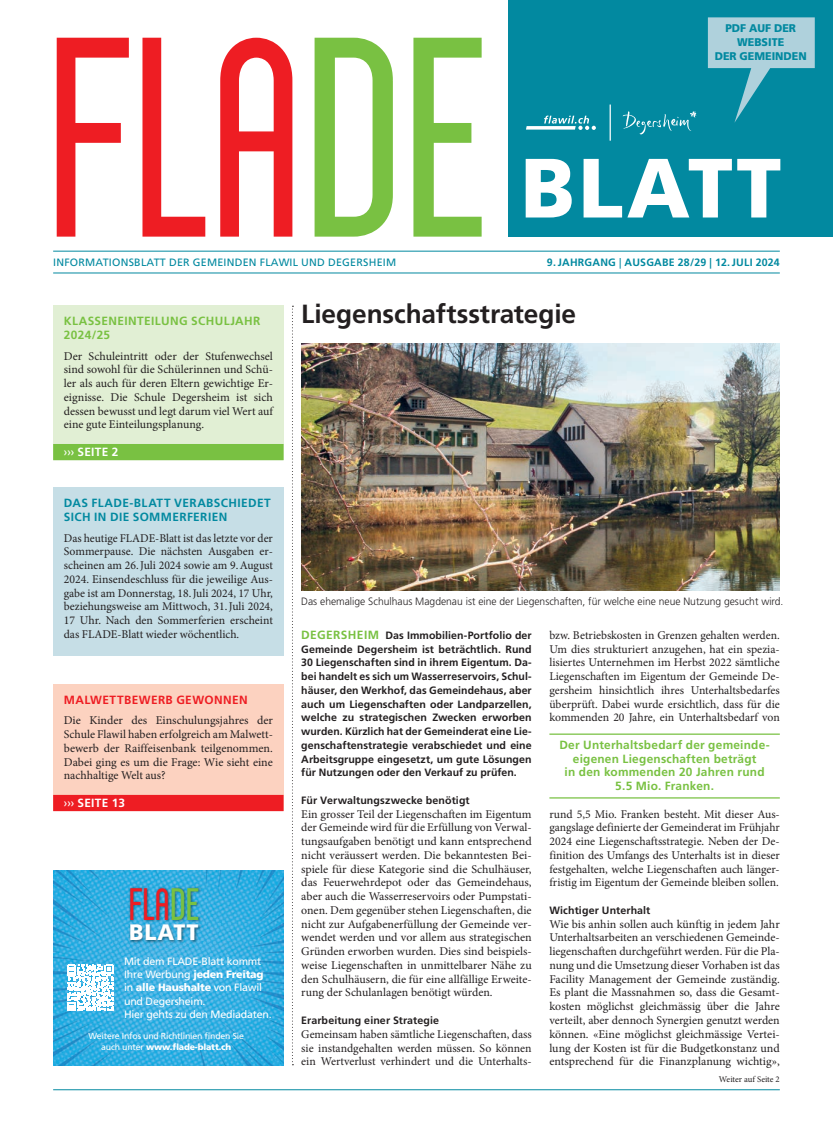
<style>
.page{position:relative;width:833px;height:1134px;background:#fff}
.page>*{position:absolute;margin:0;border:0;box-sizing:border-box;transform-origin:0 0}
.t1{font:284.12px "Sigward";color:#ee1d23;scale:.94 1}
.t2{font:900 84px "Frutiger LT Std";letter-spacing:.04em;color:#fff}
.t3{font:45.38px "Sigward";color:#ee1d23;scale:.94 1}
.t4{font:700 26.25px "Frutiger LT Std";letter-spacing:-.005em;color:#231f20}
.t5{font:900 22.38px "Frutiger LT Std";letter-spacing:.04em;color:#fff}
.t6{font:11.88px/13.8px "Minion Pro";color:#231f20;text-align:justify}
.t7{font:700 11.88px/13.8px "Frutiger LT Std";letter-spacing:.02em;color:#79c142}
.t8{font:700 11.88px/13.8px "Frutiger LT Std";letter-spacing:.035em;color:#0289a0}
.t9{font:700 11.88px "Frutiger LT Std";letter-spacing:.035em;color:#ee1d23}
.t10{font:700 11.88px "Frutiger LT Std";letter-spacing:.02em;color:#fff}
.t11{font:900 11.12px/13.9px "Frutiger LT Std";color:#0289a0;text-align:center;scale:.96 1}
.t12{font:700 10.62px/13.8px "Frutiger LT Std";letter-spacing:.01em;color:#231f20;text-align:justify}
.t13{font:10.62px/13.1px "Frutiger LT Std";letter-spacing:-.02em;color:#fff}
.t14{font:300 10.62px "Frutiger LT Std";color:#231f20}
.t15{font:10.62px "Frutiger LT Std";letter-spacing:.02em;color:#0289a0}
.t16{font:700 10.62px "Frutiger LT Std";letter-spacing:.02em;color:#0289a0}
.t17{font:8.75px/10.5px "Frutiger LT Std";letter-spacing:-.02em;color:#fff;text-align:center}
.t18{font:8.75px "Minion Pro";letter-spacing:-.005em;color:#231f20}
.s1{color:#79c142}
.s2{font-weight:400}
.s3{font-weight:900}
.s4{font-size:11.88px;color:#79c142}
</style>
<div class="page">
<hr style="left:53px;top:251px;width:727px;height:1px;background:#0289a0">
<hr style="left:53px;top:272px;width:727px;height:1px;background:#0289a0">
<div style="left:508px;top:0;width:325px;height:237px;background:#0289a0"></div>
<svg style="left:526px;top:116px;width:70px;height:14px"></svg>
<svg style="left:622px;top:111px;width:75px;height:24px"></svg>
<hr style="left:609px;top:105px;width:2px;height:36px;background:#fff">
<svg style="left:708px;top:17px;width:106px;height:106px"></svg>
<hr style="left:53px;top:1089px;width:727px;height:1px;background:#0289a0">
<svg style="left:292px;top:306px;width:1px;height:759px"></svg>
<img style="left:53px;top:870px;width:230px;height:195px">
<svg style="left:67px;top:965px;width:46px;height:46px"></svg>
<div style="left:128px;top:886px;width:74px;height:57px;background:#231f20;opacity:.5"></div>
<div style="left:53px;top:487px;width:230px;height:169px;background:#c6dee6"></div>
<div style="left:53px;top:684px;width:230px;height:127px;background:#fcd2c0"></div>
<div style="left:53px;top:795px;width:230px;height:16px;background:#ee1d23"></div>
<div style="left:53px;top:306px;width:230px;height:154px;background:#e1efd4"></div>
<div style="left:53px;top:444px;width:230px;height:16px;background:#79c142"></div>
<hr style="left:549px;top:733px;width:231px;height:2px;background:#79c142">
<hr style="left:549px;top:797px;width:231px;height:1px;background:#79c142">
<img style="left:301px;top:343px;width:479px;height:248px">
<h1 class="t1" style="left:57px;top:18px;width:472px">FlA<span class="s1">DE</span></h1>
<p class="t15" style="left:53px;top:256px;width:344px">INFORMATIONSBLATT DER GEMEINDEN FLAWIL UND DEGERSHEIM</p>
<p class="t11" style="left:714px;top:21px;width:98px">PDF AUF DER<br>WEBSITE<br>DER GEMEINDEN</p>
<h2 class="t2" style="left:521px;top:137px;width:262px">BLATT</h2>
<p class="t16" style="left:547px;top:256px;width:234px">9.JAHRGANG <span class="s2">|</span> AUSGABE 28/29 | 12.JULI 2024</p>
<p class="t7" style="left:64px;top:314px;width:198px">KLASSENEINTEILUNG SCHULJAHR<br>2024/25</p>
<p class="t6" style="left:64px;top:349px;width:211px">Der Schuleintritt oder der Stufenwechsel sind sowohl für die Schülerinnen und Schü&shy;ler als auch für deren Eltern gewichtige Er&shy;eignisse. Die Schule Degersheim ist sich dessen bewusst und legt darum viel Wert auf eine gute Einteilungsplanung.</p>
<p class="t10" style="left:64px;top:445px;width:56px"><span class="s2">›››</span> SEITE 2</p>
<p class="t8" style="left:64px;top:496px;width:208px">DAS FLADE-BLATT VERABSCHIEDET<br>SICH IN DIE SOMMERFERIEN</p>
<p class="t6" style="left:64px;top:531px;width:211px">Das heutige FLADE-Blatt ist das letzte vor der Sommerpause. Die nächsten Ausgaben er&shy;scheinen am 26.Juli 2024 sowie am 9.August 2024. Einsendeschluss für die jeweilige Aus&shy;gabe ist am Donnerstag, 18.Juli 2024, 17 Uhr, beziehungsweise am Mittwoch, 31.Juli 2024, 17 Uhr. Nach den Sommerferien erscheint das FLADE-Blatt wieder wöchentlich.</p>
<p class="t9" style="left:64px;top:692px;width:185px">MALWETTBEWERB GEWONNEN</p>
<p class="t6" style="left:64px;top:714px;width:211px">Die Kinder des Einschulungsjahres der Schule Flawil haben erfolgreich am Malwett&shy;bewerb der Raiffeisenbank teilgenommen.<br>Dabei ging es um die Frage: Wie sieht eine nachhaltige Welt aus?</p>
<p class="t10" style="left:64px;top:796px;width:63px"><span class="s2">›››</span> SEITE 13</p>
<h3 class="t3" style="left:130px;top:885px;width:77px">FlA<span class="s1">DE</span></h3>
<h3 class="t5" style="left:129px;top:919px;width:71px">BLATT</h3>
<p class="t13" style="left:124px;top:955px;width:149px">Mit dem FLADE-Blatt kommt<br>Ihre Werbung <span class="s3">jeden Freitag </span>in <span class="s3">alle Haushalte</span> von Flawil und Degersheim.<br>Hier gehts zu den Mediadaten.</p>
<p class="t17" style="left:88px;top:1031px;width:157px">Weitere Infos und Richtlinien finden Sie auch unter <span class="s3">www.flade-blatt.ch</span></p>
<h3 class="t4" style="left:301px;top:298px;width:276px">Liegenschaftsstrategie</h3>
<p class="t14" style="left:301px;top:595px;width:484px">Das ehemalige Schulhaus Magdenau ist eine der Liegenschaften, für welche eine neue Nutzung gesucht wird.</p>
<p class="t12" style="left:301px;top:628px;width:232px"><span class="s4">DEGERSHEIM</span> Das Immobilien-Portfolio der Gemeinde Degersheim ist beträchtlich. Rund 30 Liegenschaften sind in ihrem Eigentum. Da&shy;bei handelt es sich um Wasserreservoirs, Schul&shy;häuser, den Werkhof, das Gemeindehaus, aber auch um Liegenschaften oder Landparzellen, welche zu strategischen Zwecken erworben wurden. Kürzlich hat der Gemeinderat eine Lie&shy;genschaftenstrategie verabschiedet und eine Arbeitsgruppe eingesetzt, um gute Lösungen für Nutzungen oder den Verkauf zu prüfen.</p>
<p class="t12" style="left:301px;top:793px;width:170px">Für Verwaltungszwecke benötigt</p>
<p class="t6" style="left:301px;top:807px;width:232px">Ein grosser Teil der Liegenschaften im Eigentum der Gemeinde wird für die Erfüllung von Verwal&shy;tungsaufgaben benötigt und kann entsprechend nicht veräussert werden. Die bekanntesten Bei&shy;spiele für diese Kategorie sind die Schulhäuser, das Feuerwehrdepot oder das Gemeindehaus, aber auch die Wasserreservoirs oder Pumpstati&shy;onen. Dem gegenüber stehen Liegenschaften, die nicht zur Aufgabenerfüllung der Gemeinde ver&shy;wendet werden und vor allem aus strategischen Gründen erworben wurden. Dies sind beispiels&shy;weise Liegenschaften in unmittelbarer Nähe zu den Schulhäusern, die für eine allfällige Erweite&shy;rung der Schulanlagen benötigt würden.</p>
<p class="t12" style="left:301px;top:1013px;width:139px">Erarbeitung einer Strategie</p>
<p class="t6" style="left:301px;top:1027px;width:232px">Gemeinsam haben sämtliche Liegenschaften, dass sie instandgehalten werden müssen. So können ein Wertverlust verhindert und die Unterhalts-</p>
<p class="t6" style="left:549px;top:628px;width:232px">bzw. Betriebskosten in Grenzen gehalten werden.<br>Um dies strukturiert anzugehen, hat ein spezia&shy;lisiertes Unternehmen im Herbst 2022 sämtliche Liegenschaften im Eigentum der Gemeinde De&shy;gersheim hinsichtlich ihres Unterhaltsbedarfes überprüft. Dabei wurde ersichtlich, dass für die kommenden 20 Jahre, ein Unterhaltsbedarf von</p>
<p class="t7" style="left:559px;top:738px;width:211px;text-align:center">Der Unterhaltsbedarf der gemeinde&shy;eigenen Liegenschaften beträgt<br>in den kommenden 20 Jahren rund<br>5.5 Mio. Franken.</p>
<p class="t6" style="left:549px;top:807px;width:232px">rund 5,5 Mio. Franken besteht. Mit dieser Aus&shy;gangslage definierte der Gemeinderat im Frühjahr 2024 eine Liegenschaftsstrategie. Neben der De&shy;finition des Umfangs des Unterhalts ist in dieser festgehalten, welche Liegenschaften auch länger&shy;fristig im Eigentum der Gemeinde bleiben sollen.</p>
<p class="t12" style="left:549px;top:903px;width:102px">Wichtiger Unterhalt</p>
<p class="t6" style="left:549px;top:917px;width:232px">Wie bis anhin sollen auch künftig in jedem Jahr Unterhaltsarbeiten an verschiedenen Gemeinde&shy;liegenschaften durchgeführt werden. Für die Pla&shy;nung und die Umsetzung dieser Vorhaben ist das Facility Management der Gemeinde zuständig.<br>Es plant die Massnahmen so, dass die Gesamt&shy;kosten möglichst gleichmässig über die Jahre verteilt, aber dennoch Synergien genutzt werden können. «Eine möglichst gleichmässige Vertei&shy;lung der Kosten ist für die Budgetkonstanz und entsprechend für die Finanzplanung wichtig»,</p>
<p class="t18" style="left:719px;top:1073px;width:62px">Weiter auf Seite 2</p>
</div>
